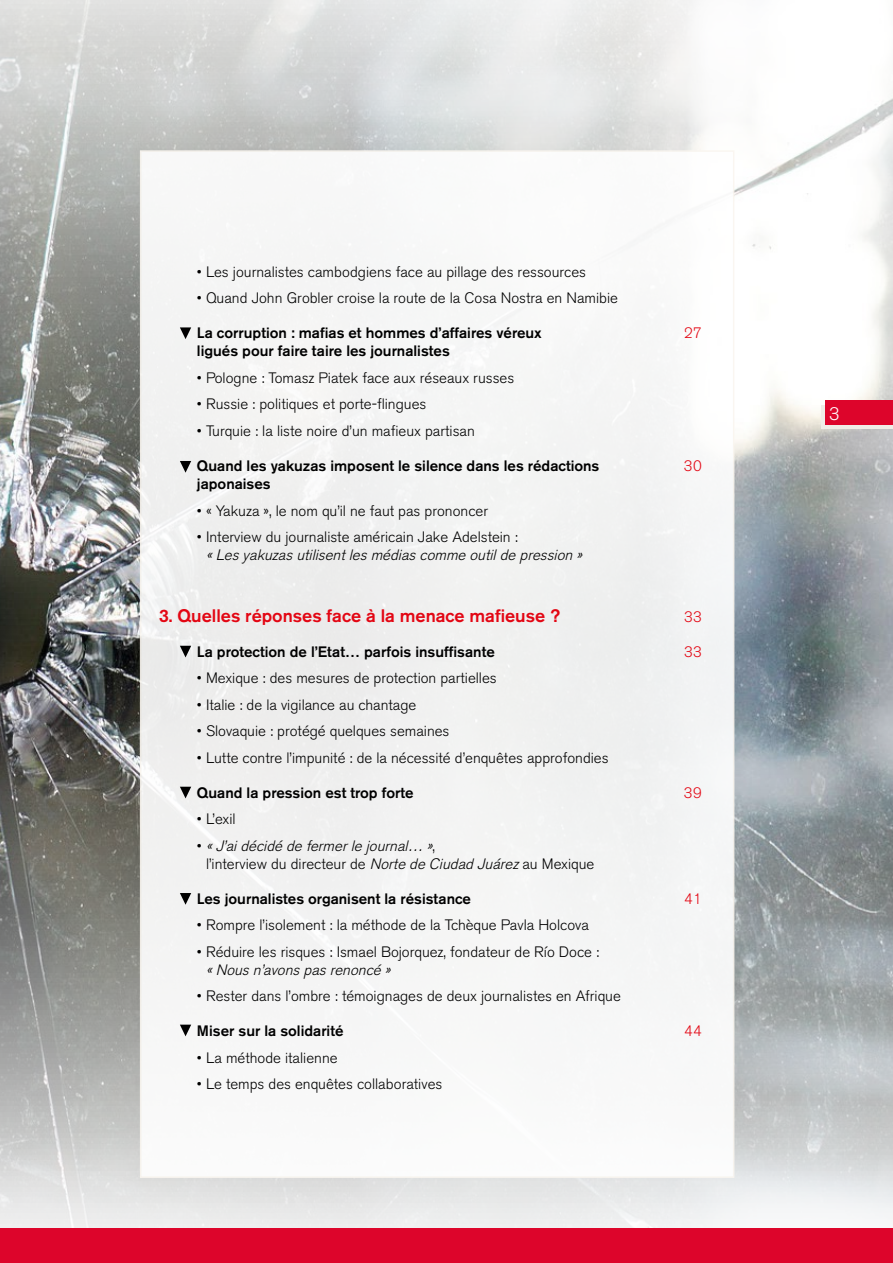
<style>
.page{position:relative;width:893px;height:1263px;background:#fff}
.page>*{position:absolute;margin:0;border:0;box-sizing:border-box;transform-origin:0 0}
.t1{font:500 18px "Akzidenz Grotesk BE";color:#e30613}
.t2{font:300 18px "Akzidenz Grotesk BE";color:#fff}
.t3{font:300 15px "Akzidenz Grotesk BE";color:#000}
.t4{font:500 15px "Akzidenz Grotesk BE";color:#000}
.t5{font:italic 300 15px/18px "Akzidenz Grotesk BE";color:#000}
.t6{font:300 15px "Akzidenz Grotesk BE";color:#e30613}
.s1{font-style:normal}
</style>
<div class="page">
<img style="left:0;top:0;width:893px;height:1229px">
<div style="left:140px;top:150px;width:594px;height:1028px;background:#f4f5f4;border:2px solid #faf6f0"></div>
<div style="left:0;top:1229px;width:893px;height:34px;background:#dd052b"></div>
<div style="left:822px;top:405px;width:71px;height:24px;background:#f0ede7"></div>
<div style="left:826px;top:401px;width:67px;height:24px;background:#dd052b"></div>
<svg style="left:180px;top:646px;width:11px;height:11px"></svg>
<svg style="left:180px;top:461px;width:11px;height:12px"></svg>
<svg style="left:180px;top:327px;width:11px;height:12px"></svg>
<svg style="left:180px;top:787px;width:11px;height:11px"></svg>
<svg style="left:180px;top:893px;width:11px;height:12px"></svg>
<svg style="left:180px;top:1025px;width:11px;height:11px"></svg>
<p class="t3" style="left:197px;top:263px;width:391px">• Les journalistes cambodgiens face au pillage des ressources</p>
<p class="t3" style="left:197px;top:290px;width:423px">• Quand John Grobler croise la route de la Cosa Nostra en Namibie</p>
<p class="t4" style="left:197px;top:324px;width:346px">La corruption : mafias et hommes d’affaires véreux</p>
<p class="t6" style="left:684px;top:325px;width:19px">27</p>
<p class="t4" style="left:197px;top:342px;width:254px">ligués pour faire taire les journalistes</p>
<p class="t3" style="left:197px;top:369px;width:319px">• Pologne : Tomasz Piatek face aux réseaux russes</p>
<p class="t3" style="left:197px;top:396px;width:231px">• Russie : politiques et porte-flingues</p>
<p class="t3" style="left:197px;top:422px;width:279px">• Turquie : la liste noire d’un mafieux partisan</p>
<p class="t4" style="left:197px;top:457px;width:404px">Quand les yakuzas imposent le silence dans les rédactions</p>
<p class="t6" style="left:684px;top:457px;width:19px">30</p>
<p class="t4" style="left:197px;top:475px;width:75px">japonaises</p>
<p class="t3" style="left:197px;top:502px;width:293px">• « Yakuza », le nom qu’il ne faut pas prononcer</p>
<p class="t3" style="left:197px;top:528px;width:322px">• Interview du journaliste américain Jake Adelstein :</p>
<p class="t5" style="left:206px;top:546px;width:381px">«Lesyakuzasutilisentlesmédiascomme outilde pression »</p>
<p class="t1" style="left:159px;top:604px;width:403px">3. Quelles réponses face à la menace mafieuse ?</p>
<p class="t6" style="left:684px;top:608px;width:19px">33</p>
<p class="t4" style="left:197px;top:642px;width:299px">La protection de l’Etat… parfois insuffisante</p>
<p class="t6" style="left:684px;top:643px;width:19px">33</p>
<p class="t3" style="left:197px;top:669px;width:301px">• Mexique : des mesures de protection partielles</p>
<p class="t3" style="left:197px;top:696px;width:221px">• Italie : de la vigilance au chantage</p>
<p class="t3" style="left:197px;top:722px;width:254px">• Slovaquie : protégé quelques semaines</p>
<p class="t3" style="left:197px;top:749px;width:413px">• Lutte contre l’impunité : de la nécessité d’enquêtes approfondies</p>
<p class="t4" style="left:197px;top:783px;width:218px">Quand la pression est trop forte</p>
<p class="t6" style="left:684px;top:784px;width:19px">39</p>
<p class="t3" style="left:197px;top:810px;width:40px">• L’exil</p>
<p class="t5" style="left:206px;top:837px;width:390px;text-indent:-9px"><span class="s1">•</span> «J’aidécidé de fermerle journal… »<span class="s1">,<br>l’interview du directeur de</span> Norte de Ciudad Juárez<span class="s1">au Mexique</span></p>
<p class="t4" style="left:197px;top:889px;width:276px">Les journalistes organisent la résistance</p>
<p class="t6" style="left:684px;top:890px;width:19px">41</p>
<p class="t3" style="left:197px;top:916px;width:393px">• Rompre l’isolement : la méthode de la Tchèque Pavla Holcova</p>
<p class="t3" style="left:197px;top:943px;width:404px">• Réduire les risques : Ismael Bojorquez, fondateur de Río Doce :</p>
<p class="t5" style="left:206px;top:961px;width:190px">«Nousn’avonspasrenoncé »</p>
<p class="t3" style="left:197px;top:987px;width:425px">• Rester dans l’ombre : témoignages de deux journalistes en Afrique</p>
<p class="t4" style="left:197px;top:1022px;width:148px">Miser sur la solidarité</p>
<p class="t6" style="left:684px;top:1022px;width:19px">44</p>
<p class="t3" style="left:197px;top:1049px;width:142px">• La méthode italienne</p>
<p class="t3" style="left:197px;top:1075px;width:247px">• Le temps des enquêtes collaboratives</p>
<p class="t2" style="left:829px;top:404px;width:12px">3</p>
</div>
